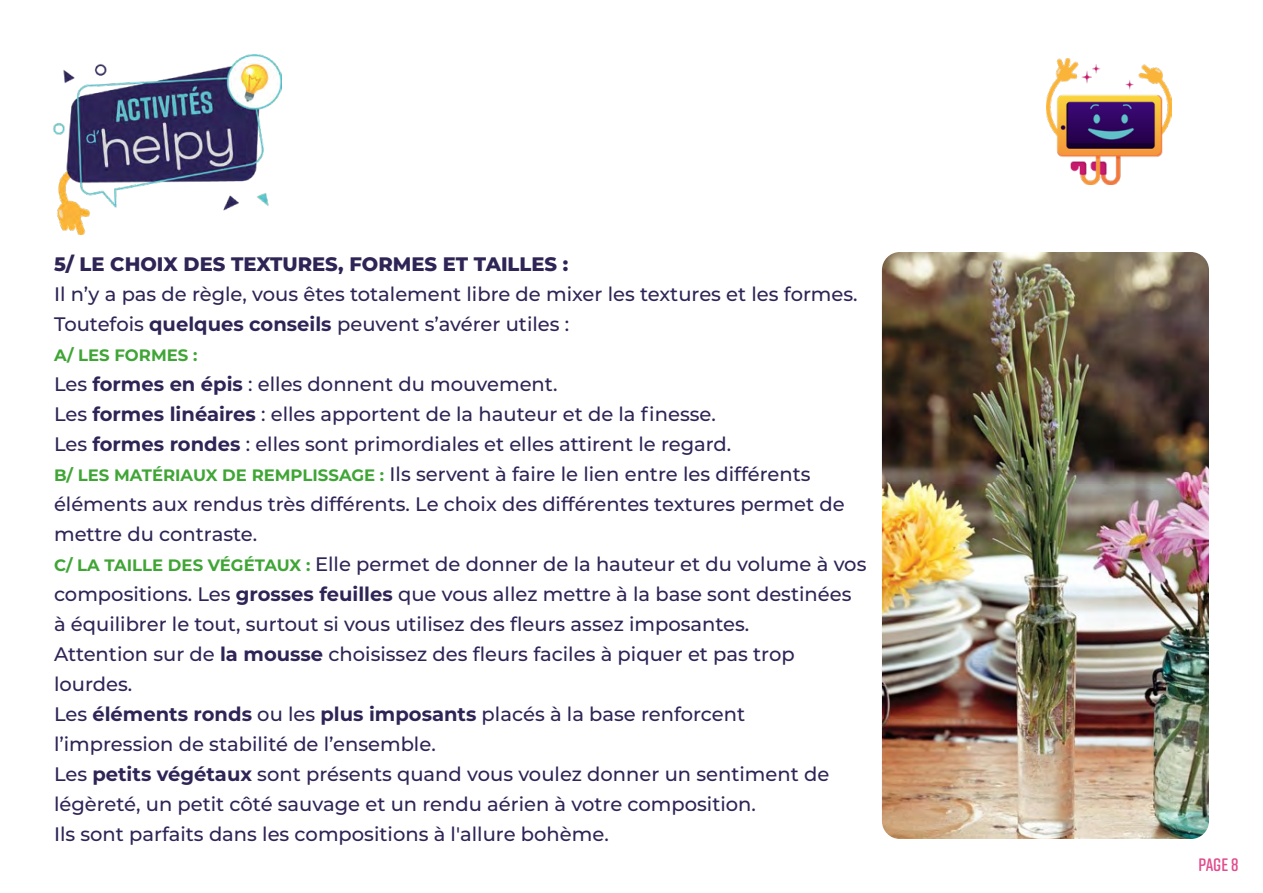
<style>
.page{position:relative;width:1263px;height:893px;background:#fff}
.page>*{position:absolute;margin:0;border:0;box-sizing:border-box;transform-origin:0 0}
.t1{font:500 19.5px/30px "Montserrat";color:#2f2456}
.t2{font:800 19.5px "Montserrat";color:#2f2456}
.t3{font:600 18px "Rift Soft";color:#e04d8f}
.t4{font:700 16.5px "Montserrat";color:#3fa535}
.s1{font-weight:700}
.s2{font-weight:700;font-size:16.5px;color:#3fa535}
</style>
<div class="page">
<img style="left:53px;top:54px;width:228px;height:180px">
<img style="left:1046px;top:58px;width:125px;height:126px">
<img style="left:882px;top:252px;width:327px;height:587px">
<p class="t2" style="left:54px;top:250px;width:516px">5/ LE CHOIX DES TEXTURES, FORMES ET TAILLES :</p>
<p class="t1" style="left:54px;top:278px;width:805px">Il n’y a pas de règle, vous êtes totalement libre de mixer les textures et les formes.<br>Toutefois <span class="s1">quelques conseils</span> peuvent s’avérer utiles :</p>
<p class="t4" style="left:54px;top:343px;width:145px">A/ LES FORMES :</p>
<p class="t1" style="left:54px;top:368px;width:814px">Les <span class="s1">formes en épis</span> : elles donnent du mouvement.<br>Les <span class="s1">formes linéaires</span> : elles apportent de la hauteur et de la finesse.<br>Les <span class="s1">formes rondes</span> : elles sont primordiales et elles attirent le regard.<br><span class="s2">B/ LES MATÉRIAUX DE REMPLISSAGE :</span> Ils servent à faire le lien entre les différents éléments aux rendus très différents. Le choix des différentes textures permet de mettre du contraste.<br><span class="s2">C/ LA TAILLE DES VÉGÉTAUX :</span> Elle permet de donner de la hauteur et du volume à vos compositions. Les <span class="s1">grosses feuilles</span> que vous allez mettre à la base sont destinées à équilibrer le tout, surtout si vous utilisez des fleurs assez imposantes.<br>Attention sur de <span class="s1">la mousse</span> choisissez des fleurs faciles à piquer et pas trop lourdes.<br>Les <span class="s1">éléments ronds</span> ou les <span class="s1">plus imposants</span> placés à la base renforcent l’impression de stabilité de l’ensemble.<br>Les <span class="s1">petits végétaux</span> sont présents quand vous voulez donner un sentiment de légèreté, un petit côté sauvage et un rendu aérien à votre composition.<br>Ils sont parfaits dans les compositions à l'allure bohème.</p>
<p class="t3" style="left:1198px;top:852px;width:42px">Page 8</p>
</div>
